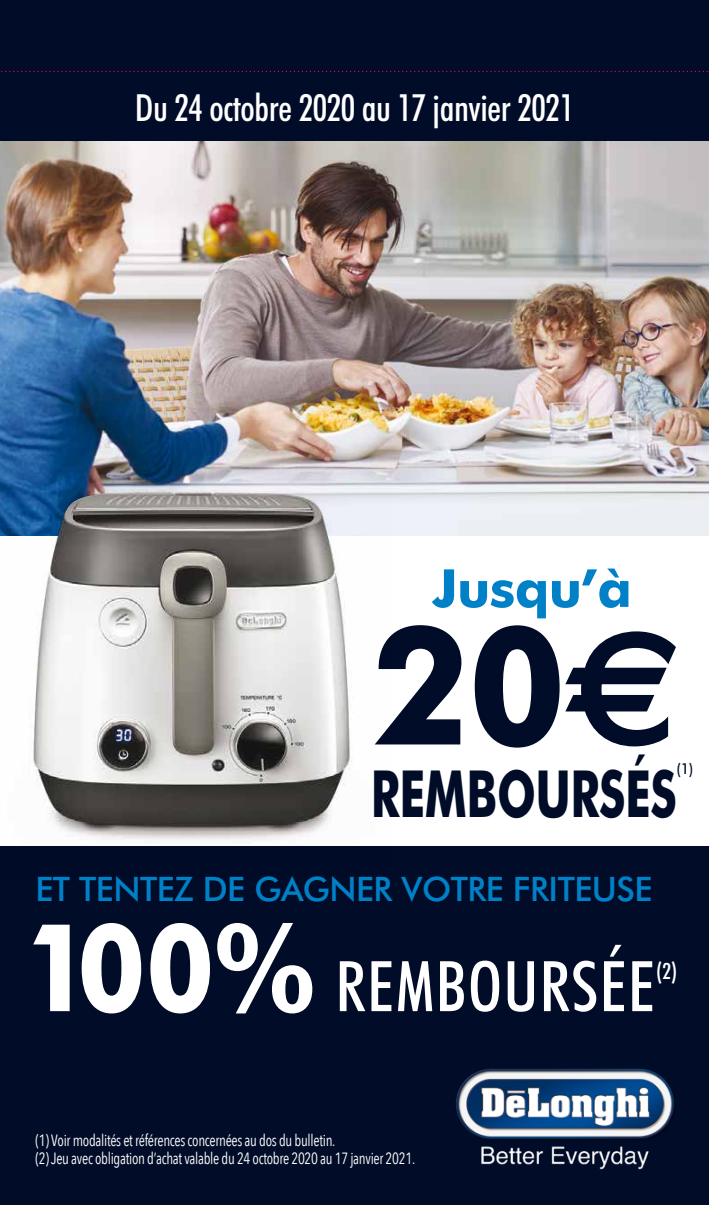
<style>
.page{position:relative;width:709px;height:1205px;background:#fff}
.page>*{position:absolute;margin:0;border:0;box-sizing:border-box;transform-origin:0 0}
.t1{font:700 165px "Futura BT";color:#000c28;scale:.95 1}
.t2{font:500 condensed 70px "Futura BT";letter-spacing:.02em;color:#fff}
.t3{font:700 65px "Futura BT";letter-spacing:-.01em;color:#000c28;scale:.7 1}
.t4{font:700 52.5px "Futura BT";letter-spacing:-.01em;color:#0081c7}
.t5{font:500 condensed 37.5px "Futura BT";letter-spacing:-.01em;color:#fff}
.t6{font:500 33.75px "Futura BT";letter-spacing:-.015em;color:#0081c7}
.t7{font:500 condensed 22.5px "Futura BT";color:#fff}
.t8{font:16.25px/17.5px "Avenir Next Condensed";letter-spacing:-.02em;color:#fff;scale:.9 1}
.t9{font:500 15px "Futura BT";color:#000c28;scale:.95 1}
.s1{font-family:"Euro Sans"}
.s2{font-weight:700;font-stretch:normal;font-size:122px}
</style>
<div class="page">
<div style="left:0;top:0;width:709px;height:142px;background:#000c28"></div>
<div style="left:0;top:846px;width:709px;height:359px;background:#000c28"></div>
<img style="left:456px;top:1068px;width:219px;height:102px">
<img style="left:0;top:142px;width:709px;height:393px">
<img style="left:0;top:416px;width:391px;height:424px">
<img style="left:34px;top:493px;width:315px;height:333px">
<svg style="left:1px;top:71px;width:707px;height:1px"></svg>
<h3 class="t5" style="left:135px;top:85px;width:441px">Du 24 octobre 2020 au 17 janvier 2021</h3>
<h3 class="t4" style="left:432px;top:556px;width:201px">Jusqu’à</h3>
<h1 class="t1" style="left:372px;top:585px;width:328px">20<span class="s1">e</span></h1>
<h3 class="t3" style="left:371px;top:754px;width:439px">REMBOURSÉS</h3>
<p class="t9" style="left:676px;top:759px;width:19px">(1)</p>
<h3 class="t6" style="left:35px;top:868px;width:618px">ET TENTEZ DE GAGNER VOTRE FRITEUSE</h3>
<h2 class="t2" style="left:24px;top:944px;width:632px"><span class="s2">100%</span> REMBOURSÉE</h2>
<h3 class="t7" style="left:656px;top:957px;width:22px">(2)</h3>
<p class="t8" style="left:35px;top:1131px;width:423px">(1) Voir modalités et références concernées au dos du bulletin.<br>(2) Jeu avec obligation d’achat valable du 24 octobre 2020 au 17 janvier 2021.</p>
</div>
